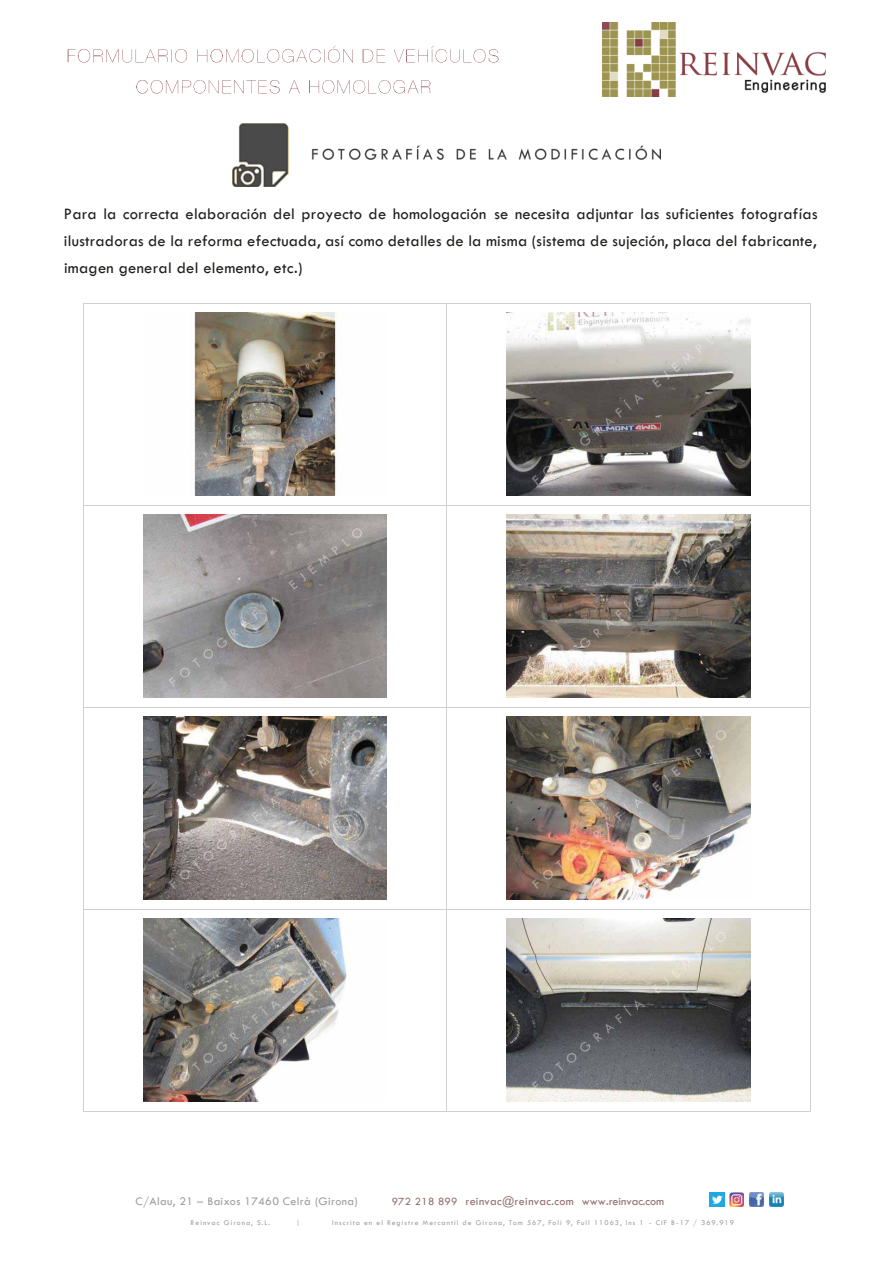
<style>
.page{position:relative;width:893px;height:1263px;background:#fff}
.page>*{position:absolute;margin:0;border:0;box-sizing:border-box;transform-origin:0 0}
.t1{font:16.5px/27px "Tw Cen";letter-spacing:.02em;color:#1d1d1b;text-align:justify}
.t2{font:12px "Tw Cen";letter-spacing:.02em;color:#8f6d6c}
.t3{font:12px "Tw Cen";letter-spacing:.03em;color:#9d9c9c}
.t4{font:7.5px "Tw Cen";letter-spacing:.135em;color:#9d9c9c}
.s1{font-size:11.4px}
</style>
<div class="page">
<img style="left:68px;top:45px;width:285px;height:18px">
<img style="left:362px;top:49px;width:24px;height:14px">
<img style="left:394px;top:45px;width:105px;height:18px">
<img style="left:136px;top:80px;width:295px;height:14px">
<img style="left:602px;top:22px;width:224px;height:74px">
<img style="left:710px;top:1192px;width:14px;height:15px">
<img style="left:729px;top:1192px;width:15px;height:15px">
<img style="left:749px;top:1192px;width:15px;height:15px">
<img style="left:769px;top:1192px;width:15px;height:15px">
<hr style="left:83px;top:303px;width:363px;height:1px;background:#d0d0d0">
<hr style="left:447px;top:303px;width:363px;height:1px;background:#d0d0d0">
<hr style="left:83px;top:304px;width:1px;height:201px;background:#d0d0d0">
<hr style="left:446px;top:304px;width:1px;height:201px;background:#d0d0d0">
<hr style="left:810px;top:304px;width:1px;height:201px;background:#d0d0d0">
<hr style="left:83px;top:505px;width:363px;height:1px;background:#d0d0d0">
<hr style="left:447px;top:505px;width:363px;height:1px;background:#d0d0d0">
<hr style="left:83px;top:506px;width:1px;height:201px;background:#d0d0d0">
<hr style="left:446px;top:506px;width:1px;height:201px;background:#d0d0d0">
<hr style="left:810px;top:506px;width:1px;height:201px;background:#d0d0d0">
<hr style="left:83px;top:707px;width:363px;height:1px;background:#d0d0d0">
<hr style="left:447px;top:707px;width:363px;height:1px;background:#d0d0d0">
<hr style="left:83px;top:708px;width:1px;height:201px;background:#d0d0d0">
<hr style="left:446px;top:708px;width:1px;height:201px;background:#d0d0d0">
<hr style="left:810px;top:708px;width:1px;height:201px;background:#d0d0d0">
<hr style="left:83px;top:909px;width:363px;height:1px;background:#d0d0d0">
<hr style="left:447px;top:909px;width:363px;height:1px;background:#d0d0d0">
<hr style="left:83px;top:910px;width:1px;height:201px;background:#d0d0d0">
<hr style="left:83px;top:1111px;width:363px;height:1px;background:#d0d0d0">
<hr style="left:446px;top:910px;width:1px;height:201px;background:#d0d0d0">
<hr style="left:447px;top:1111px;width:363px;height:1px;background:#d0d0d0">
<hr style="left:810px;top:910px;width:1px;height:201px;background:#d0d0d0">
<img style="left:233px;top:124px;width:427px;height:63px">
<img style="left:194px;top:313px;width:148px;height:183px">
<img style="left:506px;top:313px;width:244px;height:183px">
<img style="left:143px;top:515px;width:244px;height:183px">
<img style="left:506px;top:515px;width:244px;height:183px">
<img style="left:143px;top:717px;width:244px;height:183px">
<img style="left:506px;top:717px;width:244px;height:183px">
<img style="left:143px;top:919px;width:204px;height:183px">
<img style="left:506px;top:919px;width:244px;height:183px">
<p class="t1" style="left:64px;top:200px;width:755px">Para la correcta elaboración del proyecto de homologación se necesita adjuntar las suficientes fotografías ilustradoras de la reforma efectuada, así como detalles de la misma (sistema de sujeción, placa del fabricante, imagen general del elemento, etc.)</p>
<p class="t3" style="left:136px;top:1194px;width:224px">C/Alau, 21 – Baixos 17460 Celrà (Girona)</p>
<p class="t2" style="left:392px;top:1194px;width:274px"><span class="s1">972 218 899</span> reinvac@reinvac.com www.reinvac.com</p>
<p class="t4" style="left:191px;top:1218px;width:81px">Reinvac Girona, S.L.</p>
<p class="t4" style="left:296px;top:1218px;width:5px">|</p>
<p class="t4" style="left:332px;top:1218px;width:403px">Inscrita en el Registre Mercantil de Girona, Tom 567, Foli 9, Full 11063, Ins 1 - CIF B-17 / 369.919</p>
</div>
